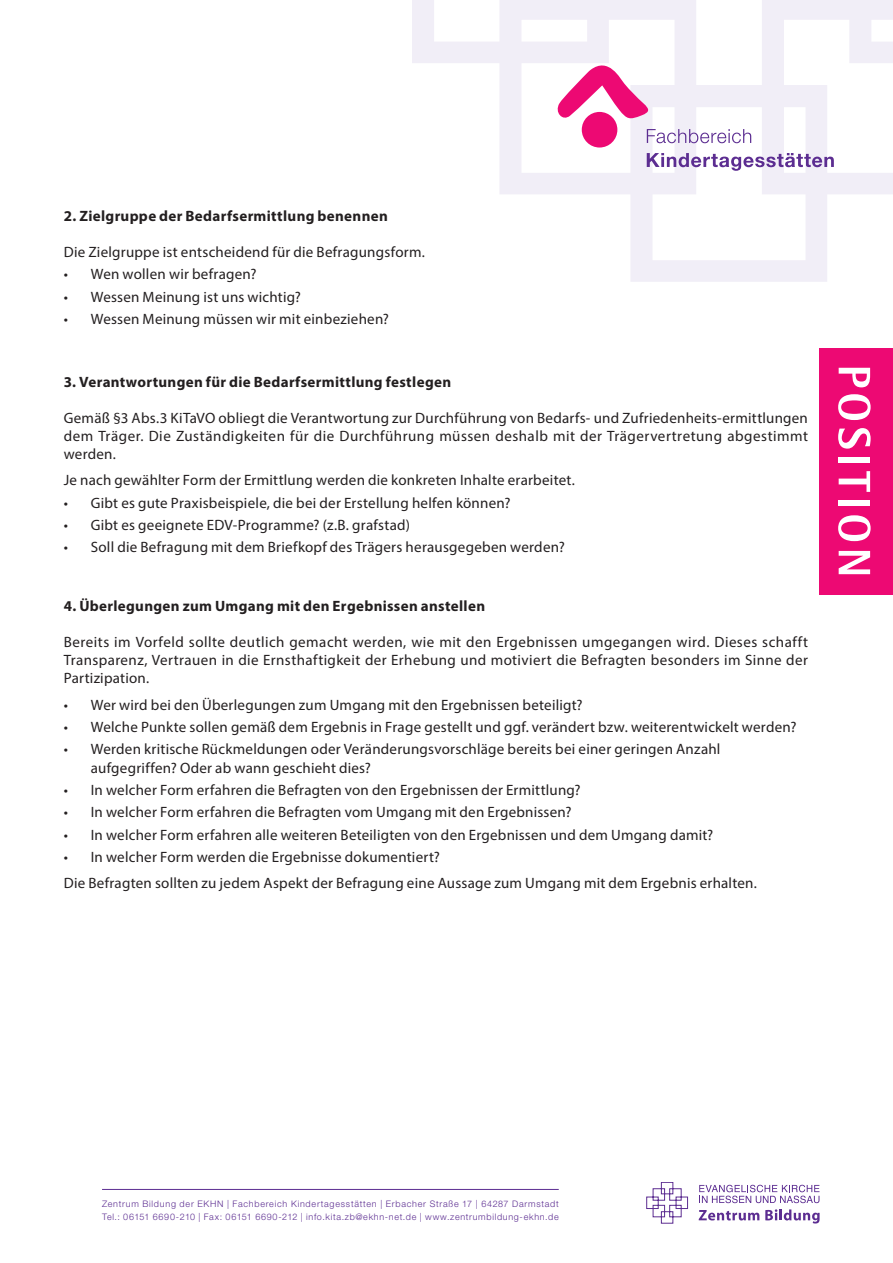
<style>
.page{position:relative;width:893px;height:1263px;background:#fff}
.page>*{position:absolute;margin:0;border:0;box-sizing:border-box;transform-origin:0 0}
.t1{font:15px/18px "Myriad Pro";letter-spacing:.015em;color:#231f20;text-align:justify}
.t2{font:700 15px "Myriad Pro";letter-spacing:.02em;color:#231f20}
.t3{font:300 9px "Helvetica Neue LT Pro";letter-spacing:.08em;color:#5c2d91}
</style>
<div class="page">
<hr style="left:102px;top:1189px;width:457px;height:1px;background:#5c2d91">
<div style="left:820px;top:348px;width:73px;height:246px;background:#ed0973"></div>
<svg style="left:839px;top:368px;width:31px;height:19px"></svg>
<svg style="left:838px;top:394px;width:33px;height:26px"></svg>
<svg style="left:838px;top:428px;width:33px;height:21px"></svg>
<div style="left:839px;top:457px;width:31px;height:6px;background:#fff"></div>
<svg style="left:839px;top:471px;width:31px;height:21px"></svg>
<div style="left:839px;top:500px;width:31px;height:5px;background:#fff"></div>
<svg style="left:838px;top:515px;width:33px;height:26px"></svg>
<svg style="left:839px;top:551px;width:31px;height:23px"></svg>
<svg style="left:646px;top:1182px;width:42px;height:41px"></svg>
<svg style="left:699px;top:1210px;width:60px;height:10px"></svg>
<svg style="left:765px;top:1209px;width:55px;height:14px"></svg>
<svg style="left:699px;top:1185px;width:120px;height:18px"></svg>
<svg style="left:412px;top:0;width:481px;height:282px"></svg>
<div style="left:582px;top:112px;width:35px;height:36px;background:#ed0973;border-radius:50%"></div>
<p class="t2" style="left:64px;top:206px;width:326px">2. Zielgruppe der Bedarfsermittlung benennen</p>
<p class="t1" style="left:64px;top:243px;width:363px">Die Zielgruppe ist entscheidend für die Befragungsform.</p>
<p class="t1" style="left:64px;top:265px;width:194px">• Wen wollen wir befragen?</p>
<p class="t1" style="left:64px;top:287px;width:239px">• Wessen Meinung ist uns wichtig?</p>
<p class="t1" style="left:64px;top:310px;width:327px">• Wessen Meinung müssen wir mit einbeziehen?</p>
<p class="t2" style="left:64px;top:372px;width:389px">3. Verantwortungen für die Bedarfsermittlung festlegen</p>
<p class="t1" style="left:64px;top:408px;width:746px">Gemäß §3 Abs.3 KiTaVO obliegt die Verantwortung zur Durchführung von Bedarfs- und Zufriedenheits-ermittlungen dem Träger. Die Zuständigkeiten für die Durchführung müssen deshalb mit der Trägervertretung abgestimmt werden.</p>
<p class="t1" style="left:64px;top:471px;width:513px">Je nach gewählter Form der Ermittlung werden die konkreten Inhalte erarbeitet.</p>
<p class="t1" style="left:64px;top:493px;width:448px">• Gibt es gute Praxisbeispiele, die bei der Erstellung helfen können?</p>
<p class="t1" style="left:64px;top:516px;width:348px">• Gibt es geeignete EDV-Programme? (z.B. grafstad)</p>
<p class="t1" style="left:64px;top:538px;width:503px">• Soll die Befragung mit dem Briefkopf des Trägers herausgegeben werden?</p>
<p class="t2" style="left:64px;top:596px;width:423px">4. Überlegungen zum Umgang mit den Ergebnissen anstellen</p>
<p class="t1" style="left:64px;top:633px;width:746px">Bereits im Vorfeld sollte deutlich gemacht werden, wie mit den Ergebnissen umgegangen wird. Dieses schafft Transparenz, Vertrauen in die Ernsthaftigkeit der Erhebung und motiviert die Befragten besonders im Sinne der Partizipation.</p>
<p class="t1" style="left:64px;top:695px;width:520px">• Wer wird bei den Überlegungen zum Umgang mit den Ergebnissen beteiligt?</p>
<p class="t1" style="left:64px;top:718px;width:734px">• Welche Punkte sollen gemäß dem Ergebnis in Frage gestellt und ggf. verändert bzw. weiterentwickelt werden?</p>
<p class="t1" style="left:91px;top:740px;width:631px;text-indent:-27px">• Werden kritische Rückmeldungen oder Veränderungsvorschläge bereits bei einer geringen Anzahl aufgegriffen? Oder ab wann geschieht dies?</p>
<p class="t1" style="left:64px;top:781px;width:518px">• In welcher Form erfahren die Befragten von den Ergebnissen der Ermittlung?</p>
<p class="t1" style="left:64px;top:803px;width:509px">• In welcher Form erfahren die Befragten vom Umgang mit den Ergebnissen?</p>
<p class="t1" style="left:64px;top:825px;width:651px">• In welcher Form erfahren alle weiteren Beteiligten von den Ergebnissen und dem Umgang damit?</p>
<p class="t1" style="left:64px;top:848px;width:378px">• In welcher Form werden die Ergebnisse dokumentiert?</p>
<p class="t1" style="left:64px;top:874px;width:695px">Die Befragten sollten zu jedem Aspekt der Befragung eine Aussage zum Umgang mit dem Ergebnis erhalten.</p>
<p class="t3" style="left:102px;top:1198px;width:458px">Zentrum Bildung der EKHN | Fachbereich Kindertagesstätten | Erbacher Straße 17 | 64287 Darmstadt</p>
<p class="t3" style="left:102px;top:1212px;width:458px">Tel.: 06151 6690-210 | Fax: 06151 6690-212 | info.kita.zb@ekhn-net.de | www.zentrumbildung-ekhn.de</p>
</div>
